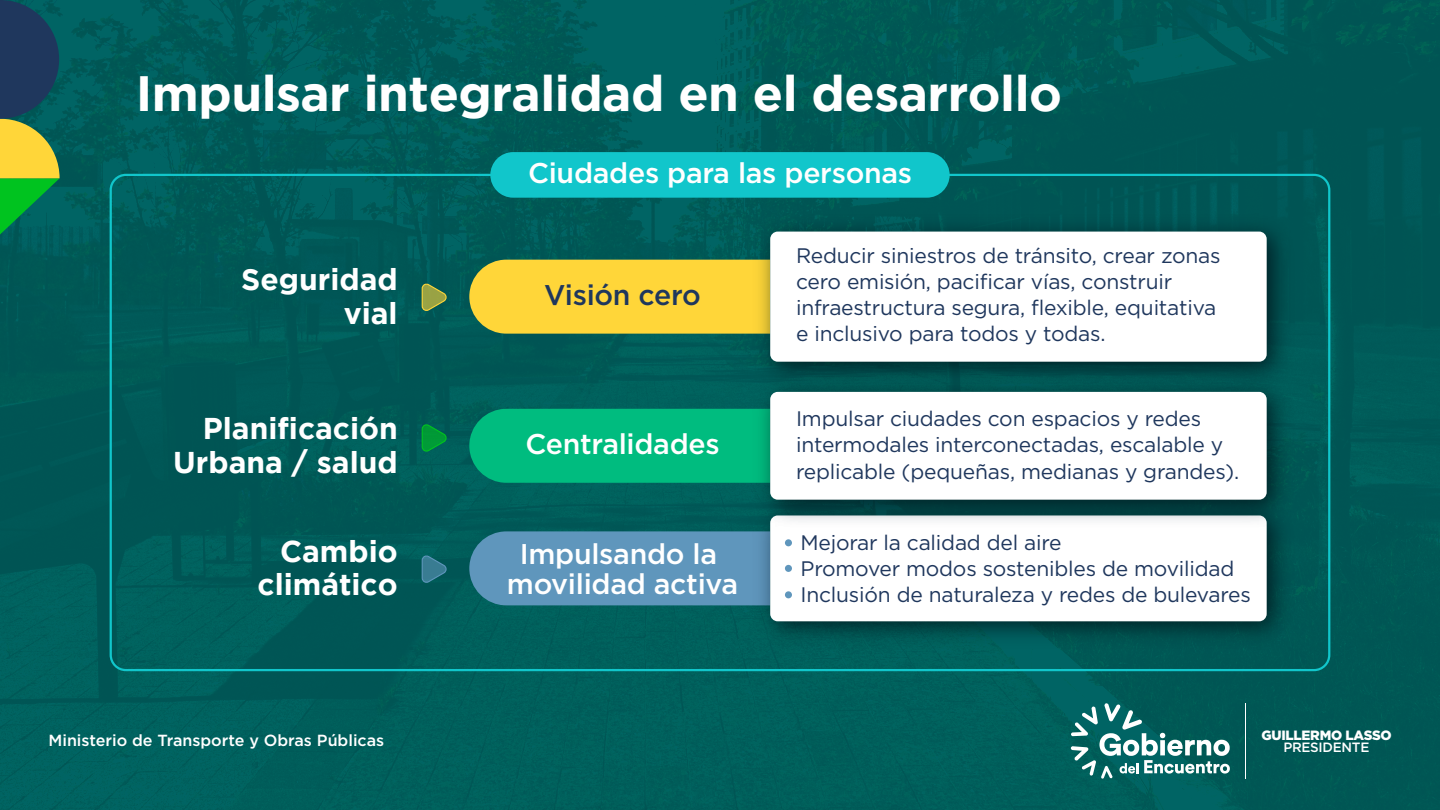
<style>
.page{position:relative;width:1440px;height:810px;background:#fff}
.page>*{position:absolute;margin:0;border:0;box-sizing:border-box;transform-origin:0 0}
.t1{font:700 49.5px "Gotham";letter-spacing:-.01em;color:#fff}
.t2{font:700 30px/33.8px "Gotham";color:#fff;text-align:right}
.t3{font:500 28.5px/30px "Gotham";letter-spacing:-.01em;color:#fff;text-align:center}
.t4{font:500 28.5px "Gotham";letter-spacing:-.01em;color:#1f375d}
.t5{font:21px/26.2px "Gotham";letter-spacing:-.01em;color:#1f375d}
.t6{font:500 16.12px "Gotham";color:#fff}
.t7{font:900 13.42px "Gotham";letter-spacing:-.02em;color:#fff}
.t8{font:500 13.42px "Gotham";letter-spacing:-.02em;color:#fff}
</style>
<div class="page">
<img style="left:0;top:0;width:1440px;height:810px">
<svg style="left:0;top:0;width:60px;height:235px;background:#3f734e"></svg>
<svg style="left:1071px;top:703px;width:159px;height:76px"></svg>
<hr style="left:1245px;top:703px;width:1px;height:76px;background:#fff">
<div style="left:469px;top:531px;width:277px;height:74px;background:#5f96bc"></div>
<img style="left:746px;top:534px;width:555px;height:122px">
<div style="left:770px;top:515px;width:497px;height:106px;background:#fff;border-radius:8px"></div>
<div style="left:785px;top:565px;width:7px;height:7px;background:#5f96bc;border-radius:50%"></div>
<div style="left:785px;top:591px;width:7px;height:7px;background:#5f96bc;border-radius:50%"></div>
<div style="left:785px;top:539px;width:7px;height:7px;background:#5f96bc;border-radius:50%"></div>
<svg style="left:422px;top:424px;width:25px;height:28px"></svg>
<svg style="left:422px;top:555px;width:25px;height:28px"></svg>
<svg style="left:422px;top:283px;width:25px;height:28px"></svg>
<div style="left:469px;top:260px;width:277px;height:74px;background:#ffd639"></div>
<img style="left:746px;top:208px;width:555px;height:160px">
<div style="left:770px;top:232px;width:497px;height:130px;background:#fff;border-radius:8px"></div>
<div style="left:469px;top:409px;width:277px;height:74px;background:#00bc7f"></div>
<img style="left:746px;top:368px;width:555px;height:166px">
<div style="left:770px;top:392px;width:497px;height:108px;background:#fff;border-radius:8px"></div>
<div style="left:490px;top:152px;width:460px;height:46px;background:#11c6cb;border-radius:23px"></div>
<div style="left:497px;top:793px;width:443px;height:17px;background:#005e5a"></div>
<h1 class="t1" style="left:136px;top:65px;width:928px">Impulsar integralidad en el desarrollo</h1>
<h2 class="t2" style="left:241px;top:262px;width:158px">Seguridad vial</h2>
<h2 class="t2" style="left:173px;top:411px;width:226px">Planificación<br>Urbana / salud</h2>
<h3 class="t3" style="left:528px;top:158px;width:386px">Ciudades para las personas</h3>
<h3 class="t4" style="left:544px;top:276px;width:158px">Visión cero</h3>
<h3 class="t3" style="left:525px;top:429px;width:196px">Centralidades</h3>
<p class="t5" style="left:796px;top:242px;width:426px">Reducir siniestros de tránsito, crear zonas cero emisión, pacificar vías, construir infraestructura segura, flexible, equitativa e inclusivo para todos y todas.</p>
<p class="t5" style="left:796px;top:405px;width:445px">Impulsar ciudades con espacios y redes intermodales interconectadas, escalable y replicable (pequeñas, medianas y grandes).</p>
<h2 class="t2" style="left:258px;top:533px;width:142px">Cambio climático</h2>
<h3 class="t3" style="left:507px;top:538px;width:233px">Impulsando la movilidad activa</h3>
<p class="t5" style="left:801px;top:529px;width:452px">Mejorar la calidad del aire<br>Promover modos sostenibles de movilidad<br>Inclusión de naturaleza y redes de bulevares</p>
<p class="t7" style="left:1261px;top:728px;width:132px">GUILLERMO LASSO</p>
<p class="t6" style="left:48px;top:729px;width:337px">Ministerio de Transporte y Obras Públicas</p>
<p class="t8" style="left:1283px;top:739px;width:88px">PRESIDENTE</p>
</div>
